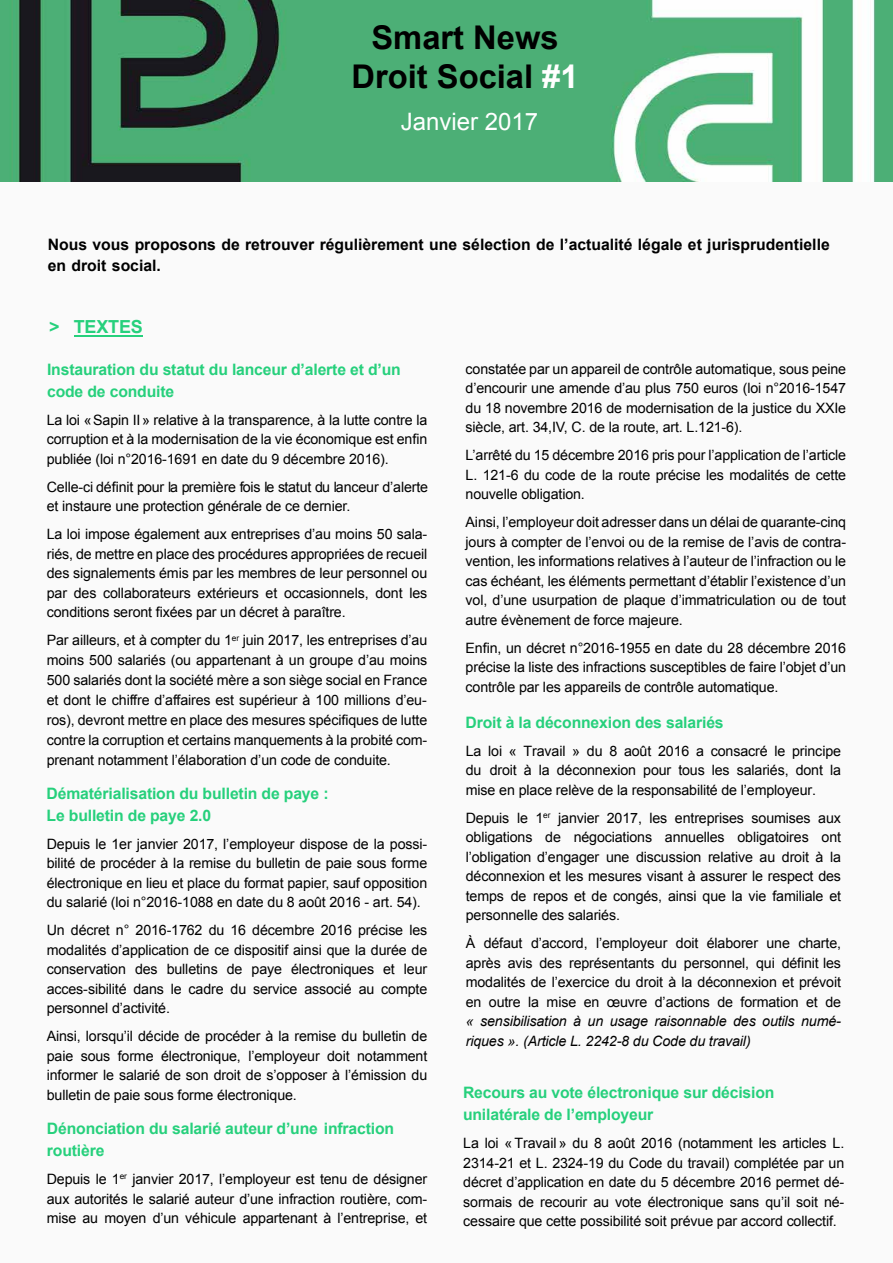
<style>
.page{position:relative;width:893px;height:1263px;background:#fafafa}
.page>*{position:absolute;margin:0;border:0;box-sizing:border-box;transform-origin:0 0}
.t1{font:700 32.7px/39.3px "Arial";color:#000;text-align:center}
.t2{font:24px "Arial";color:#fff}
.t3{font:700 18px "Arial";letter-spacing:-.01em;color:#26d07c}
.t4{font:700 15.75px/21.8px "Arial";letter-spacing:-.01em;color:#26d07c}
.t5{font:700 15.75px/21.8px "Arial";color:#000}
.t6{font:14.25px/19.5px "Arial";letter-spacing:-.01em;color:#000;text-align:justify}
.s1{color:#fff}
.s2{font-style:inherit}
.s3{font-style:italic}
</style>
<div class="page">
<img style="left:0;top:0;width:893px;height:182px">
<hr style="left:74px;top:335px;width:69px;height:2px;background:#26d07c">
<h1 class="t1" style="left:351px;top:19px;width:229px">Smart News<br>Droit Social <span class="s1">#1</span></h1>
<h2 class="t2" style="left:401px;top:106px;width:139px">Janvier 2017</h2>
<p class="t5" style="left:48px;top:234px;width:783px">Nous vous proposons de retrouver régulièrement une sélection de l’actualité légale et jurisprudentielle en droit social.</p>
<p class="t3" style="left:49px;top:314px;width:95px">&gt; TEXTES</p>
<p class="t4" style="left:47px;top:359px;width:355px">Instauration du statut du lanceur d’alerte et d’un code de conduite</p>
<p class="t6" style="left:47px;top:410px;width:382px">La loi «Sapin <span class="s2">II</span>» relative à la transparence, à la lutte contre la corruption et à la modernisation de la vie économique est enfin publiée (loi n°2016-1691 en date du 9 décembre 2016).</p>
<p class="t6" style="left:47px;top:477px;width:383px">Celle-ci définit pour la première fois le statut du lanceur d’alerte et instaure une protection générale de ce dernier.</p>
<p class="t6" style="left:47px;top:525px;width:382px">La loi impose également aux entreprises d’au moins 50 sala&shy;riés, de mettre en place des procédures appropriées de recueil des signalements émis par les membres de leur personnel ou par des collaborateurs extérieurs et occasionnels, dont les conditions seront fixées par un décret à paraître.</p>
<p class="t6" style="left:47px;top:631px;width:382px">Par ailleurs, et à compter du 1<sup>er</sup> juin 2017, les entreprises d’au moins 500 salariés (ou appartenant à un groupe d’au moins 500 salariés dont la société mère a son siège social en France et dont le chiffre d’affaires est supérieur à 100 millions d’eu&shy;ros), devront mettre en place des mesures spécifiques de lutte contre la corruption et certains manquements à la probité com&shy;prenant notamment l’élaboration d’un code de conduite.</p>
<p class="t4" style="left:47px;top:783px;width:283px">Dématérialisation du bulletin de paye <span class="s2">:<br></span>Le bulletin de paye 2.0</p>
<p class="t6" style="left:47px;top:834px;width:382px">Depuis le 1er janvier 2017, l’employeur dispose de la possi&shy;bilité de procéder à la remise du bulletin de paie sous forme électronique en lieu et place du format papier, sauf opposition du salarié (loi n°2016-1088 en date du 8 août 2016 - art. 54).</p>
<p class="t6" style="left:47px;top:921px;width:382px">Un décret n° 2016-1762 du 16 décembre 2016 précise les modalités d’application de ce dispositif ainsi que la durée de conservation des bulletins de paye électronique<span class="s2">s</span> et leur acces-sibilité dans le cadre du service associé au compte personnel d’activité.</p>
<p class="t6" style="left:47px;top:1027px;width:382px">Ainsi, lorsqu’il décide de procéder à la remise du bulletin de paie sous forme électronique, l’employeur doit notamment informer le salarié de son droit de s’opposer à l’émission du bulletin de paie sous forme électronique.</p>
<p class="t4" style="left:47px;top:1118px;width:349px">Dénonciation du salarié auteur d’une infraction routière</p>
<p class="t6" style="left:47px;top:1169px;width:382px">Depuis le 1<sup>er</sup> janvier 2017, l’employeur est tenu de désigner aux autorités le salarié auteur d’une infraction routière, com&shy;mise au moyen d’un véhicule appartenant à l’entreprise, et</p>
<p class="t6" style="left:466px;top:359px;width:382px">constatée par un appareil de contrôle automatique, sous peine d’encourir une amende d’au plus 750 euros (loi n°2016-1547 du 18 novembre 2016 de modernisation de la justice du XXIe siècle, art. 34,IV, C. de la route, art. L.121-6).</p>
<p class="t6" style="left:466px;top:446px;width:382px">L’arrêté du 15 décembre 2016 pris pour l’application de l’article L. 121-6 du code de la route précise les modalités de cette nouvelle obligation.</p>
<p class="t6" style="left:466px;top:513px;width:382px">Ainsi, l’employeur doit adresser dans un délai de quarante-cinq jours à compter de l’envoi ou de la remise de l’avis de contra&shy;vention, les informations relatives à l’auteur de l’infraction ou le cas échéant, les éléments permettant d’établir l’existence d’un vol, d’une usurpation de plaque d’immatriculation ou de tout autre évènement de force majeure.</p>
<p class="t6" style="left:466px;top:638px;width:382px">Enfin, un décret n°2016-1955 en date du 28 décembre 2016 précise la liste des infractions susceptibles de faire l’objet d’un contrôle par les appareils de contrôle automatique.</p>
<p class="t4" style="left:465px;top:712px;width:260px">Droit à la déconnexion des salariés</p>
<p class="t6" style="left:466px;top:741px;width:377px">La loi « Travail » du 8 août 2016 a consacré le principe du droit à la déconnexion pour tous les salariés, dont la mise en place relève de la responsabilité de l’employeur.</p>
<p class="t6" style="left:466px;top:808px;width:377px">Depuis le 1<sup>er</sup> janvier 2017, les entreprises soumises aux obligations de négociations annuelles obligatoires ont l’obligation d’engager une discussion relative au droit à la déconnexion et les mesures visant à assurer le respect des temps de repos et de congés, ainsi que la vie familiale et personnelle des salariés.</p>
<p class="t6" style="left:466px;top:933px;width:377px">À défaut d’accord, l’employeur doit élaborer une charte, après avis des représentants du personnel, qui définit les modalités de l’exercice du droit à la déconnexion et prévoit en outre la mise en œuvr<span class="s2">e</span> d’actions de formation et de <span class="s3">« sensibilisation à un usage raisonnable des outils numé&shy;riques ». (Article L. 2242-8 du Code du travail)</span></p>
<p class="t4" style="left:463px;top:1082px;width:313px">Recours au vote électronique sur décision unilatérale de l’employeur</p>
<p class="t6" style="left:463px;top:1133px;width:383px">La loi « Travail » du 8 août 2016 (notamment <span class="s2">l</span>es articles L.<br>2314-21 et L. 2324-19 du Code du travail) complétée par un décret d’application en date du 5 décembre 2016 permet dé&shy;sormais de recourir au vote électronique sans qu’il soit né&shy;cessaire que cette possibilité soit prévue par accord collectif.</p>
</div>
